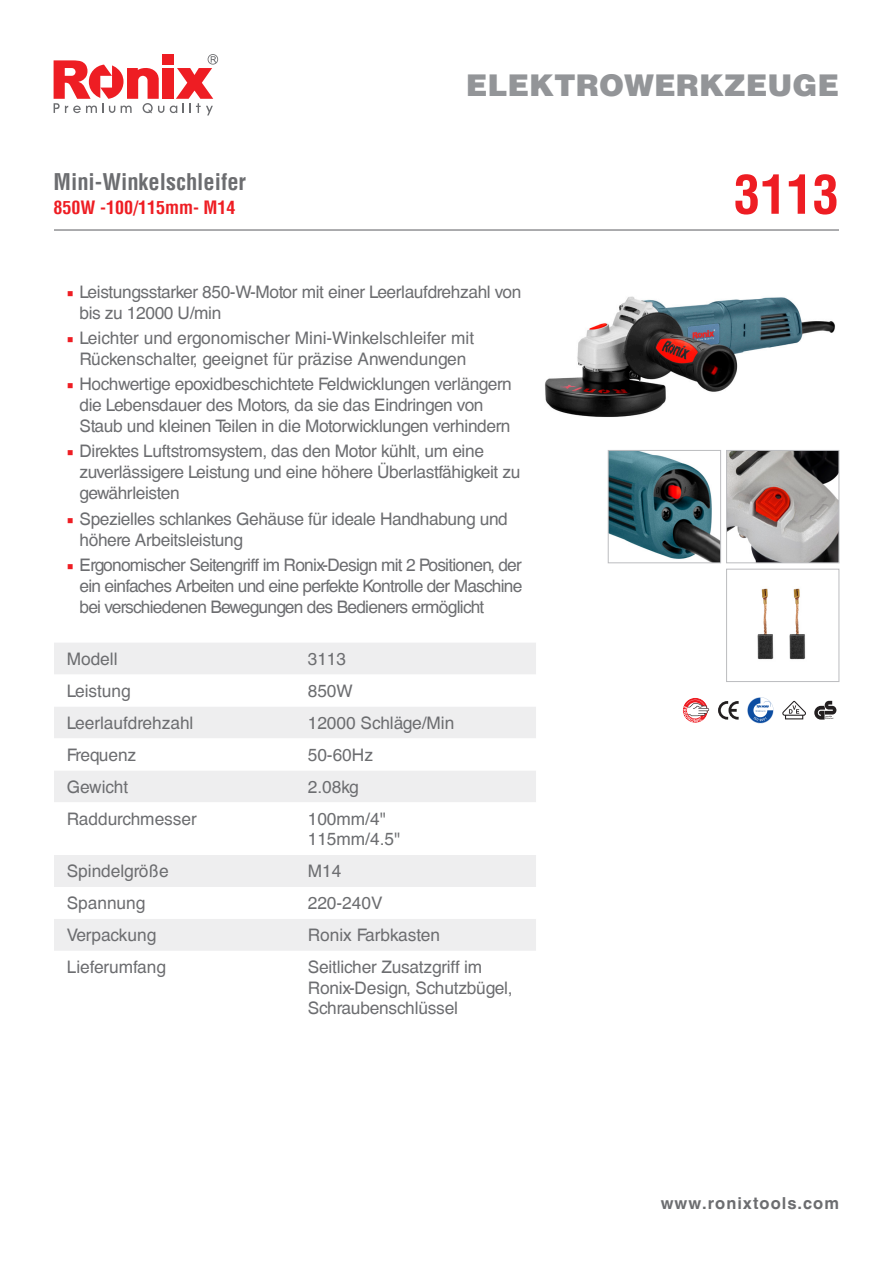
<style>
.page{position:relative;width:893px;height:1263px;background:#fff}
.page>*{position:absolute;margin:0;border:0;box-sizing:border-box;transform-origin:0 0}
.t1{font:700 condensed 52.5px "Helvetica LT";color:#ee1d23}
.t2{font:900 30px "Helvetica LT";color:#939598}
.t3{font:700 condensed 22.5px "Helvetica LT";color:#6c6d70}
.t4{font:700 condensed 18px "Helvetica LT";color:#ee1d23}
.t5{font:17.25px/21px "Helvetica CE";letter-spacing:-.02em;color:#6c6d70}
.t6{font:17.25px/21px "Helvetica CE";color:#6c6d70;text-align:center}
.t7{font:700 16.5px "Helvetica CE";letter-spacing:.06em;color:#6c6d70}
.s1{font-family:"Minion Pro";color:#ee1d23}
</style>
<div class="page">
<svg style="left:170px;top:54px;width:48px;height:61px"></svg>
<div style="left:162px;top:68px;width:11px;height:31px;background:#ee1d23"></div>
<svg style="left:54px;top:60px;width:110px;height:53px"></svg>
<div style="left:162px;top:54px;width:11px;height:11px;background:#ee1d23"></div>
<div style="left:54px;top:643px;width:482px;height:31px;background:#eeeeef"></div>
<svg style="left:54px;top:707px;width:482px;height:244px;fill:#eeeeef"></svg>
<hr style="left:54px;top:229px;width:785px;height:2px;background:#6c6d70">
<svg style="left:747px;top:697px;width:27px;height:27px"></svg>
<svg style="left:747px;top:697px;width:26px;height:26px"></svg>
<svg style="left:683px;top:698px;width:27px;height:25px"></svg>
<svg style="left:718px;top:701px;width:21px;height:19px"></svg>
<svg style="left:814px;top:701px;width:22px;height:19px"></svg>
<svg style="left:782px;top:701px;width:24px;height:18px"></svg>
<img style="left:757px;top:588px;width:49px;height:72px">
<div style="left:726px;top:569px;width:113px;height:113px;border:1px solid #bcbdc0"></div>
<img style="left:545px;top:296px;width:290px;height:121px">
<img style="left:610px;top:452px;width:109px;height:109px">
<div style="left:608px;top:450px;width:113px;height:113px;border:1px solid #bcbdc0"></div>
<img style="left:728px;top:452px;width:109px;height:109px">
<div style="left:726px;top:450px;width:113px;height:113px;border:1px solid #bcbdc0"></div>
<p class="t3" style="left:54px;top:167px;width:194px">Mini-Winkelschleifer</p>
<p class="t4" style="left:54px;top:196px;width:183px">850W -100/115mm- M14</p>
<h2 class="t2" style="left:466px;top:65px;width:375px">ELEKTROWERKZEUGE</h2>
<p class="t1" style="left:734px;top:162px;width:107px">3113</p>
<p class="t5" style="left:80px;top:281px;width:443px;text-indent:-13px"><span class="s1">■</span> Leistungsstarker 850-W-Motor mit einer Leerlaufdrehzahl von bis zu 12000 U/min</p>
<p class="t6" style="left:67px;top:327px;width:409px"><span class="s1">■</span> Leichter und ergonomischer Mini-Winkelschleifer mit<br>Rückenschalter, geeignet für präzise Anwendungen</p>
<p class="t5" style="left:80px;top:374px;width:434px;text-indent:-13px"><span class="s1">■</span> Hochwertige epoxidbeschichtete Feldwicklungen verlängern die Lebensdauer des Motors, da sie das Eindringen von<br>Staub und kleinen Teilen in die Motorwicklungen verhindern</p>
<p class="t5" style="left:80px;top:441px;width:442px;text-indent:-13px"><span class="s1">■</span> Direktes Luftstromsystem, das den Motor kühlt, um eine zuverlässigere Leistung und eine höhere Überlastfähigkeit zu gewährleisten</p>
<p class="t5" style="left:80px;top:508px;width:430px;text-indent:-13px"><span class="s1">■</span> Spezielles schlankes Gehäuse für ideale Handhabung und höhere Arbeitsleistung</p>
<p class="t5" style="left:80px;top:554px;width:444px;text-align:justify;text-indent:-13px"><span class="s1">■</span> Ergonomischer Seitengriff im Ronix-Design mit 2 Positionen, der ein einfaches Arbeiten und eine perfekte Kontrolle der Maschine bei verschiedenen Bewegungen des Bedieners ermöglicht</p>
<p class="t5" style="left:67px;top:648px;width:52px">Modell</p>
<p class="t5" style="left:308px;top:648px;width:40px">3113</p>
<p class="t6" style="left:67px;top:680px;width:65px">Leistung</p>
<p class="t5" style="left:308px;top:680px;width:47px">850W</p>
<p class="t6" style="left:67px;top:712px;width:128px">Leerlaufdrehzahl</p>
<p class="t6" style="left:308px;top:712px;width:148px">12000 Schläge/Min</p>
<p class="t6" style="left:67px;top:744px;width:71px">Frequenz</p>
<p class="t5" style="left:308px;top:744px;width:67px">50-60Hz</p>
<p class="t6" style="left:67px;top:776px;width:63px">Gewicht</p>
<p class="t5" style="left:308px;top:776px;width:52px">2.08kg</p>
<p class="t6" style="left:67px;top:808px;width:132px">Raddurchmesser</p>
<p class="t5" style="left:308px;top:808px;width:80px">100mm/4"</p>
<p class="t5" style="left:308px;top:829px;width:94px">115mm/4.5"</p>
<p class="t6" style="left:67px;top:861px;width:103px">Spindelgröße</p>
<p class="t5" style="left:308px;top:861px;width:35px">M14</p>
<p class="t6" style="left:67px;top:893px;width:80px">Spannung</p>
<p class="t5" style="left:308px;top:893px;width:76px">220-240V</p>
<p class="t6" style="left:67px;top:925px;width:91px">Verpackung</p>
<p class="t6" style="left:308px;top:925px;width:134px">Ronix Farbkasten</p>
<p class="t6" style="left:67px;top:956px;width:101px">Lieferumfang</p>
<p class="t5" style="left:308px;top:957px;width:206px">Seitlicher Zusatzgriff im<br>Ronix-Design, Schutzbügel,<br>Schraubenschlüssel</p>
<p class="t7" style="left:661px;top:1193px;width:180px">www.ronixtools.com</p>
</div>
